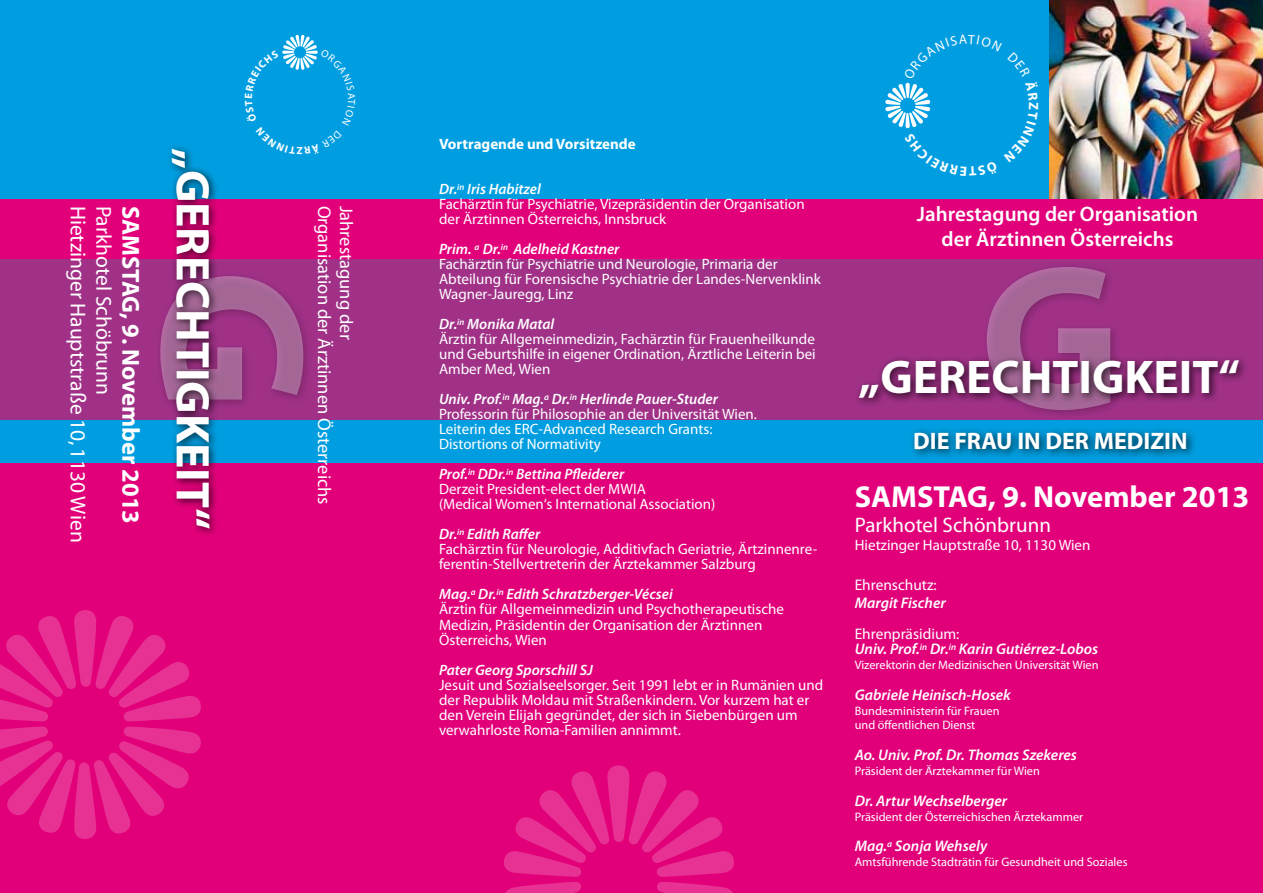
<style>
.page{position:relative;width:1263px;height:893px;background:#fff}
.page>*{position:absolute;margin:0;border:0;box-sizing:border-box;transform-origin:0 0}
.t1{font:700 207.9px "Myriad Pro";color:#fff}
.t2{font:700 47.4px "Myriad Pro";color:#fff}
.t3{font:700 30.45px "Myriad Pro";color:#fff}
.t4{font:700 24.6px "Myriad Pro";color:#fff}
.t5{font:700 23.85px "Myriad Pro";color:#fff}
.t6{font:21.6px "Myriad";color:#fff}
.t7{font:600 21px/25.2px "Myriad Pro";color:#fff;text-align:center}
.t8{font:21px "Myriad Pro";color:#fff}
.t9{font:18.45px "Myriad";color:#fff}
.t10{font:italic 600 15.3px/15.3px "Myriad Pro";color:#fff}
.t11{font:15.3px "Myriad Pro";color:#fff}
.t12{font:15px/15px "Myriad Pro";color:#fff}
.t13{font:700 15px "Myriad Pro";color:#fff}
.t14{font:italic 600 15px "Myriad Pro";color:#fff}
.t15{font:12.3px/14.7px "Myriad Pro";color:#fff}
.s1{font-weight:600;font-style:italic}
.s2{font-weight:400;font-style:normal}
</style>
<div class="page">
<div style="left:0;top:259px;width:1263px;height:161px;background:#a03187"></div>
<div style="left:0;top:0;width:1054px;height:203px;background:#009ee0"></div>
<img style="left:1049px;top:0;width:214px;height:199px">
<div style="left:0;top:446px;width:1263px;height:447px;background:#e2007a"></div>
<div style="left:0;top:420px;width:1263px;height:42px;background:#009ee0"></div>
<div style="left:0;top:199px;width:1263px;height:60px;background:#e2007a"></div>
<svg style="left:504px;top:765px;width:230px;height:128px"></svg>
<svg style="left:0;top:610px;width:201px;height:229px"></svg>
<div style="left:981px;top:261px;width:140px;height:159px;background:#000;opacity:.22"></div>
<div style="left:854px;top:355px;width:394px;height:53px;background:#000;opacity:.75"></div>
<div style="left:154px;top:271px;width:159px;height:139px;background:#000;opacity:.22"></div>
<div style="left:166px;top:144px;width:53px;height:394px;background:#000;opacity:.75"></div>
<div style="left:909px;top:427px;width:287px;height:32px;background:#000;opacity:.75"></div>
<svg style="left:282px;top:35px;width:36px;height:35px"></svg>
<svg style="left:885px;top:82px;width:46px;height:47px"></svg>
<h2 class="t2" style="left:224px;top:148px;width:383px;rotate:90deg">„GERECHTIGKEIT“</h2>
<h3 class="t6" style="left:89px;top:206px;width:338px;rotate:90deg">Hietzinger Hauptstraße 10, 1130 Wien</h3>
<h3 class="t6" style="left:115px;top:206px;width:191px;rotate:90deg">Parkhotel Schöbrunn</h3>
<h3 class="t4" style="left:147px;top:206px;width:320px;rotate:90deg">SAMSTAG, 9. November 2013</h3>
<p class="t9" style="left:333px;top:206px;width:301px;rotate:90deg">Organisation der Ärztinnen Österreichs</p>
<p class="t9" style="left:355px;top:206px;width:136px;rotate:90deg">Jahrestagung der</p>
<h1 class="t1" style="left:367px;top:269px;width:143px;rotate:90deg">G</h1>
<p class="t13" style="left:439px;top:135px;width:198px">Vortragende und Vorsitzende</p>
<p class="t12" style="left:439px;top:182px;width:367px"><span class="s1">Dr.</span><sup>in</sup> <span class="s1">Iris Habitzel<br></span>Fachärztin für Psychiatrie, Vizepräsidentin der Organisation der Ärztinnen Österreichs, Innsbruck</p>
<p class="t12" style="left:439px;top:242px;width:383px"><span class="s1">Prim.</span> <sup>a</sup> <span class="s1">Dr.</span><sup>in</sup> <span class="s1">Adelheid Kastner<br></span>Fachärztin für Psychiatrie und Neurologie, Primaria der Abteilung für Forensische Psychiatrie der Landes-Nervenklink Wagner-Jauregg, Linz</p>
<p class="t12" style="left:439px;top:317px;width:378px"><span class="s1">Dr.</span><sup>in</sup> <span class="s1">Monika Matal<br></span>Ärztin für Allgemeinmedizin, Fachärztin für Frauenheilkunde und Geburtshilfe in eigener Ordination, Ärztliche Leiterin bei Amber Med, Wien</p>
<p class="t12" style="left:439px;top:392px;width:319px"><span class="s1">Univ. Prof.</span><sup>in</sup> <span class="s1">Mag.</span><sup>a</sup> <span class="s1">Dr.</span><sup>in</sup> <span class="s1">Herlinde Pauer-Studer </span>Professorin für Philosophie an der Universität Wien.<br>Leiterin des ERC-Advanced Research Grants:<br>Distortions of Normativity</p>
<p class="t12" style="left:439px;top:467px;width:278px"><span class="s1">Prof.</span><sup>in</sup> <span class="s1">DDr.</span><sup>in</sup> <span class="s1">Bettina Pfleiderer<br></span>Derzeit President-elect der MWIA<br>(Medical Women‘s International Association)</p>
<p class="t12" style="left:439px;top:527px;width:380px"><span class="s1">Dr.</span><sup>in</sup> <span class="s1">Edith Raffer<br></span>Fachärztin für Neurologie, Additivfach Geriatrie, Ärtzinnenre&shy;ferentin-Stellvertreterin der Ärztekammer Salzburg</p>
<p class="t12" style="left:439px;top:587px;width:346px"><span class="s1">Mag.</span><sup>a</sup> <span class="s1">Dr.</span><sup>in</sup> <span class="s1">Edith Schratzberger-Vécsei<br></span>Ärztin für Allgemeinmedizin und Psychotherapeutische Medizin, Präsidentin der Organisation der Ärztinnen Österreichs, Wien</p>
<p class="t14" style="left:439px;top:660px;width:155px">Pater Georg Sporschill SJ</p>
<p class="t12" style="left:439px;top:677px;width:386px">Jesuit und Sozialseelsorger. Seit 1991 lebt er in Rumänien und der Republik Moldau mit Straßenkindern. Vor kurzem hat er den Verein Elijah gegründet, der sich in Siebenbürgen um verwahrloste Roma-Familien annimmt.</p>
<h3 class="t7" style="left:917px;top:201px;width:283px">Jahrestagung der Organisation der Ärztinnen Österreichs</h3>
<h1 class="t1" style="left:979px;top:203px;width:143px">G</h1>
<h2 class="t2" style="left:858px;top:347px;width:383px">„GERECHTIGKEIT“</h2>
<h3 class="t5" style="left:913px;top:426px;width:276px">DIE FRAU IN DER MEDIZIN</h3>
<h3 class="t3" style="left:855px;top:477px;width:396px">SAMSTAG, 9. November 2013</h3>
<h3 class="t8" style="left:855px;top:512px;width:198px">Parkhotel Schönbrunn</h3>
<p class="t12" style="left:855px;top:537px;width:237px">Hietzinger Hauptstraße 10, 1130 Wien</p>
<p class="t11" style="left:855px;top:575px;width:84px">Ehrenschutz:</p>
<p class="t10" style="left:855px;top:595px;width:93px">Margit Fischer</p>
<p class="t10" style="left:855px;top:626px;width:245px"><span class="s2">Ehrenpräsidium:<br></span>Univ. Prof.<sup>in</sup> Dr.<sup>in</sup> Karin Gutiérrez-Lobos</p>
<p class="t15" style="left:855px;top:657px;width:245px">Vizerektorin der Medizinischen Universität Wien</p>
<p class="t10" style="left:855px;top:687px;width:158px">Gabriele Heinisch-Hosek</p>
<p class="t15" style="left:855px;top:703px;width:146px">Bundesministerin für Frauen und öffentlichen Dienst</p>
<p class="t10" style="left:855px;top:747px;width:224px">Ao. Univ. Prof. Dr. Thomas Szekeres</p>
<p class="t15" style="left:855px;top:763px;width:187px">Präsident der Ärztekammer für Wien</p>
<p class="t10" style="left:855px;top:792px;width:154px">Dr. Artur Wechselberger</p>
<p class="t15" style="left:855px;top:809px;width:230px">Präsident der Österreichischen Ärztekammer</p>
<p class="t10" style="left:855px;top:838px;width:134px">Mag.<sup>a</sup> Sonja Wehsely</p>
<p class="t15" style="left:855px;top:854px;width:274px">Amtsführende Stadträtin für Gesundheit und Soziales</p>
</div>
